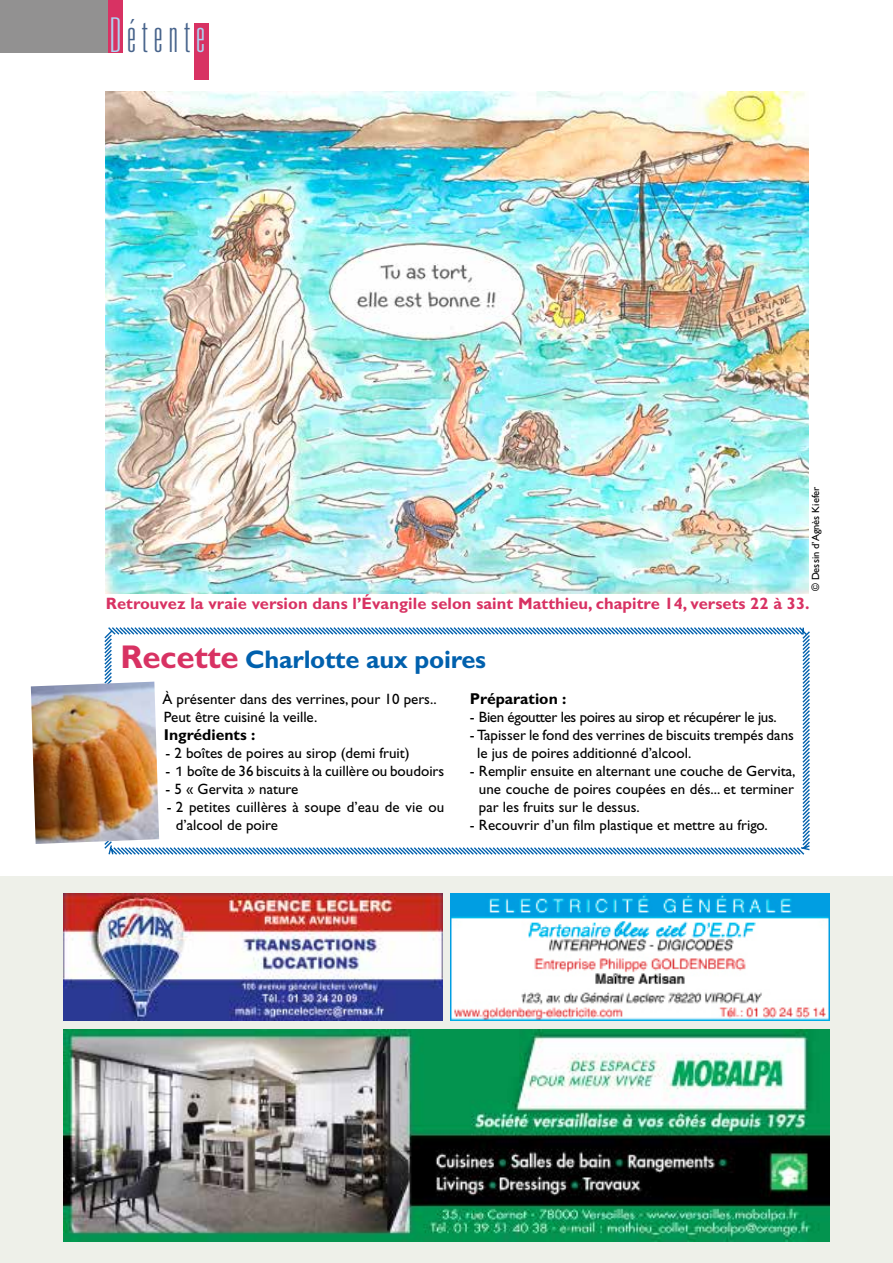
<style>
.page{position:relative;width:893px;height:1263px;background:#fff}
.page>*{position:absolute;margin:0;border:0;box-sizing:border-box;transform-origin:0 0}
.t1{font:100 ultra-condensed 48px "Univers";letter-spacing:.12em;color:#47638b}
.t2{font:700 25.5px "Gill Sans CE";letter-spacing:-.01em;color:#0060ad}
.t3{font:700 16.5px "Gill Sans";letter-spacing:.005em;color:#d83263}
.t4{font:700 15.75px "Gill Sans CE";color:#000}
.t5{font:15px/18px "Gill Sans";color:#000}
.t6{font:15px "Gill Sans";letter-spacing:-.025em;color:#000}
.t7{font:10.5px "Gill Sans CE";color:#000}
.s1{color:#acd4f3}
.s2{font-size:33px;color:#d83263}
.s3{font-family:"Univers";font-stretch:expanded;font-size:13.5px}
</style>
<div class="page">
<div style="left:0;top:0;width:109px;height:52px;background:#929191"></div>
<div style="left:194px;top:23px;width:15px;height:57px;background:#d83263"></div>
<div style="left:108px;top:0;width:15px;height:52px;background:#d83263"></div>
<img style="left:106px;top:91px;width:702px;height:502px">
<svg style="left:104px;top:627px;width:706px;height:228px"></svg>
<img style="left:31px;top:682px;width:128px;height:162px">
<div style="left:0;top:876px;width:893px;height:387px;background:#eef0e9"></div>
<img style="left:64px;top:1029px;width:765px;height:213px">
<img style="left:64px;top:893px;width:378px;height:128px">
<img style="left:451px;top:893px;width:378px;height:128px">
<h1 class="t1" style="left:110px;top:11px;width:97px"><span class="s1">D</span>étent<span class="s1">e</span></h1>
<p class="t7" style="left:810px;top:591px;width:106px;rotate:-90deg">© Dessin d’Agnès Kiefer</p>
<p class="t3" style="left:106px;top:593px;width:705px">Retrouvez la vraie version dans l’Évangile selon saint Matthieu, chapitre 14, versets 22 à 33.</p>
<h2 class="t2" style="left:120px;top:645px;width:367px"><span class="s2">Recette</span> Charlotte aux poires</h2>
<p class="t5" style="left:162px;top:690px;width:276px">À présenter dans des verrines, pour 10 pers..<br>Peut être cuisiné la veille.</p>
<p class="t4" style="left:164px;top:726px;width:93px">Ingrédients :</p>
<p class="t5" style="left:165px;top:744px;width:246px">- 2 boîtes de poires au sirop (demi fruit)</p>
<p class="t5" style="left:165px;top:762px;width:280px">- <span class="s3">1</span> boîte de 36 biscuits à la cuillère ou boudoirs</p>
<p class="t5" style="left:165px;top:780px;width:135px">- 5 « Gervita » nature</p>
<p class="t5" style="left:176px;top:798px;width:270px;text-indent:-9px">- 2 petites cuillères à soupe d’eau de vie ou d’alcool de poire</p>
<p class="t4" style="left:470px;top:690px;width:98px">Préparation :</p>
<p class="t6" style="left:470px;top:709px;width:308px">- Bien égoutter les poires au sirop et récupérer le jus.</p>
<p class="t5" style="left:477px;top:726px;width:318px;text-indent:-7px">- Tapisser le fond des verrines de biscuits trempés dans le jus de poires additionné d’alcool.</p>
<p class="t5" style="left:479px;top:762px;width:318px;text-align:justify;text-indent:-9px">- Remplir ensuite en alternant une couche de Gervita, une couche de poires coupées en dés... et terminer par les fruits sur le dessus.</p>
<p class="t5" style="left:470px;top:816px;width:299px">- Recouvrir d’un film plastique et mettre au frigo.</p>
</div>
